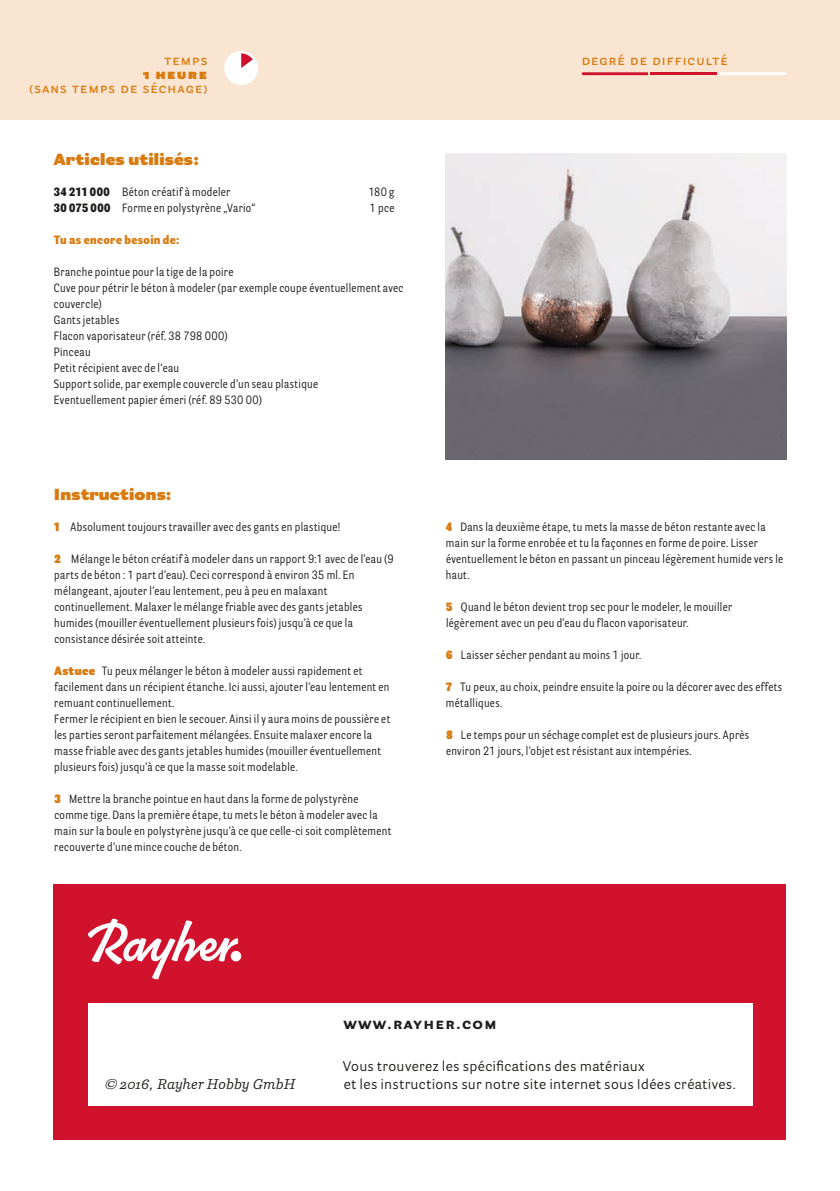
<style>
.page{position:relative;width:840px;height:1191px;background:#fff}
.page>*{position:absolute;margin:0;border:0;box-sizing:border-box;transform-origin:0 0}
.t1{font:900 16px "Parry Grotesque Pro";letter-spacing:.01em;color:#d97a0f}
.t2{font:700 16px "Parry Grotesque Pro";letter-spacing:.08em;color:#1d1d1b}
.t3{font:14px/18px "Parry Grotesque Pro";letter-spacing:.02em;color:#1d1d1b}
.t4{font:600 14px "Parry Grotesque Pro";letter-spacing:.08em;color:#d97a0f}
.t5{font:italic 14px "Parry Pro";letter-spacing:.01em;color:#1d1d1b}
.t6{font:900 14px "Parry Grotesque Pro";color:#d97a0f}
.t7{font:12px/16px "Parry Grot Con Pro";letter-spacing:.03em;color:#1d1d1b}
.t8{font:900 12px "Parry Grot Con Pro";letter-spacing:.03em;color:#d97a0f}
.s1{font-weight:900}
.s2{font-weight:900;color:#d97a0f}
</style>
<div class="page">
<div style="left:54px;top:884px;width:731px;height:256px;background:#d0122d"></div>
<div style="left:88px;top:1003px;width:663px;height:103px;background:#fff"></div>
<div style="left:0;top:0;width:839px;height:119px;background:#f9e5d1"></div>
<svg style="left:88px;top:918px;width:150px;height:61px"></svg>
<div style="left:230px;top:951px;width:11px;height:10px;background:#fff;border-radius:50%"></div>
<svg style="left:720px;top:72px;width:65px;height:3px"></svg>
<svg style="left:581px;top:72px;width:66px;height:3px"></svg>
<div style="left:224px;top:51px;width:34px;height:34px;background:#fff;border-radius:50%"></div>
<img style="left:445px;top:153px;width:340px;height:306px">
<svg style="left:241px;top:53px;width:12px;height:15px"></svg>
<hr style="left:650px;top:72px;width:66px;height:3px;background:#d0122d">
<p class="t4" style="left:164px;top:50px;width:44px">temps</p>
<p class="t4" style="left:581px;top:50px;width:148px">degré de difficulté</p>
<p class="t6" style="left:142px;top:63px;width:66px">1 heure</p>
<p class="t4" style="left:29px;top:78px;width:179px">(sans temps de séchage)</p>
<h1 class="t1" style="left:54px;top:148px;width:147px">Articles utilisés:</h1>
<p class="t7" style="left:54px;top:184px;width:178px"><span class="s1">34 211 000</span> Béton créatif à modeler</p>
<p class="t7" style="left:368px;top:184px;width:27px">180 g</p>
<p class="t7" style="left:54px;top:200px;width:203px"><span class="s1">30 075 000</span> Forme en polystyrène „Vario“</p>
<p class="t7" style="left:369px;top:200px;width:26px">1 pce</p>
<p class="t8" style="left:54px;top:231px;width:127px">Tu as encore besoin de:</p>
<p class="t7" style="left:54px;top:264px;width:350px">Branche pointue pour la tige de la poire<br>Cuve pour pétrir le béton à modeler (par exemple coupe éventuellement avec couvercle)<br>Gants jetables<br>Flacon vaporisateur (réf. 38 798 000)<br>Pinceau<br>Petit récipient avec de l‘eau<br>Support solide, par exemple couvercle d’un seau plastique<br>Eventuellement papier émeri (réf. 89 530 00)</p>
<h1 class="t1" style="left:54px;top:482px;width:119px">Instructions:</h1>
<p class="t7" style="left:54px;top:518px;width:288px"><span class="s2">1</span> Absolument toujours travailler avec des gants en plastique!</p>
<p class="t7" style="left:54px;top:550px;width:340px"><span class="s2">2</span> Mélange le béton créatif à modeler dans un rapport 9:1 avec de l’eau (9 parts de béton : 1 part d’eau). Ceci correspond à environ 35 ml. En mélangeant, ajouter l’eau lentement, peu à peu en malaxant continuellement. Malaxer le mélange friable avec des gants jetables humides (mouiller éventuellement plusieurs fois) jusqu’à ce que la consistance désirée soit atteinte.</p>
<p class="t7" style="left:54px;top:662px;width:337px"><span class="s2">Astuce</span> Tu peux mélanger le béton à modeler aussi rapidement et facilement dans un récipient étanche. Ici aussi, ajouter l’eau lentement en remuant continuellement.<br>Fermer le récipient en bien le secouer. Ainsi il y aura moins de poussière et les parties seront parfaitement mélangées. Ensuite malaxer encore la masse friable avec des gants jetables humides (mouiller éventuellement plusieurs fois) jusqu’à ce que la masse soit modelable.</p>
<p class="t7" style="left:54px;top:790px;width:338px"><span class="s2">3</span> Mettre la branche pointue en haut dans la forme de polystyrène comme tige. Dans la première étape, tu mets le béton à modeler avec la main sur la boule en polystyrène jusqu’à ce que celle-ci soit complètement recouverte d’une mince couche de béton.</p>
<p class="t7" style="left:445px;top:518px;width:339px"><span class="s2">4</span> Dans la deuxième étape, tu mets la masse de béton restante avec la main sur la forme enrobée et tu la façonnes en forme de poire. Lisser éventuellement le béton en passant un pinceau légèrement humide vers le haut.</p>
<p class="t7" style="left:446px;top:598px;width:287px"><span class="s2">5</span> Quand le béton devient trop sec pour le modeler, le mouiller légèrement avec un peu d’eau du flacon vaporisateur.</p>
<p class="t7" style="left:446px;top:646px;width:196px"><span class="s2">6</span> Laisser sécher pendant au moins 1 jour.</p>
<p class="t7" style="left:445px;top:678px;width:338px"><span class="s2">7</span> Tu peux, au choix, peindre ensuite la poire ou la décorer avec des effets métalliques.</p>
<p class="t7" style="left:446px;top:726px;width:304px"><span class="s2">8</span> Le temps pour un séchage complet est de plusieurs jours. Après environ 21 jours, l’objet est résistant aux intempéries.</p>
<p class="t5" style="left:105px;top:1074px;width:192px">© 2016, Rayher Hobby GmbH</p>
<h1 class="t2" style="left:343px;top:1012px;width:155px">www.rayher.com</h1>
<p class="t3" style="left:343px;top:1056px;width:394px">Vous trouverez les spécifications des matériaux<br>et les instructions sur notre site internet sous Idées créatives.</p>
</div>
